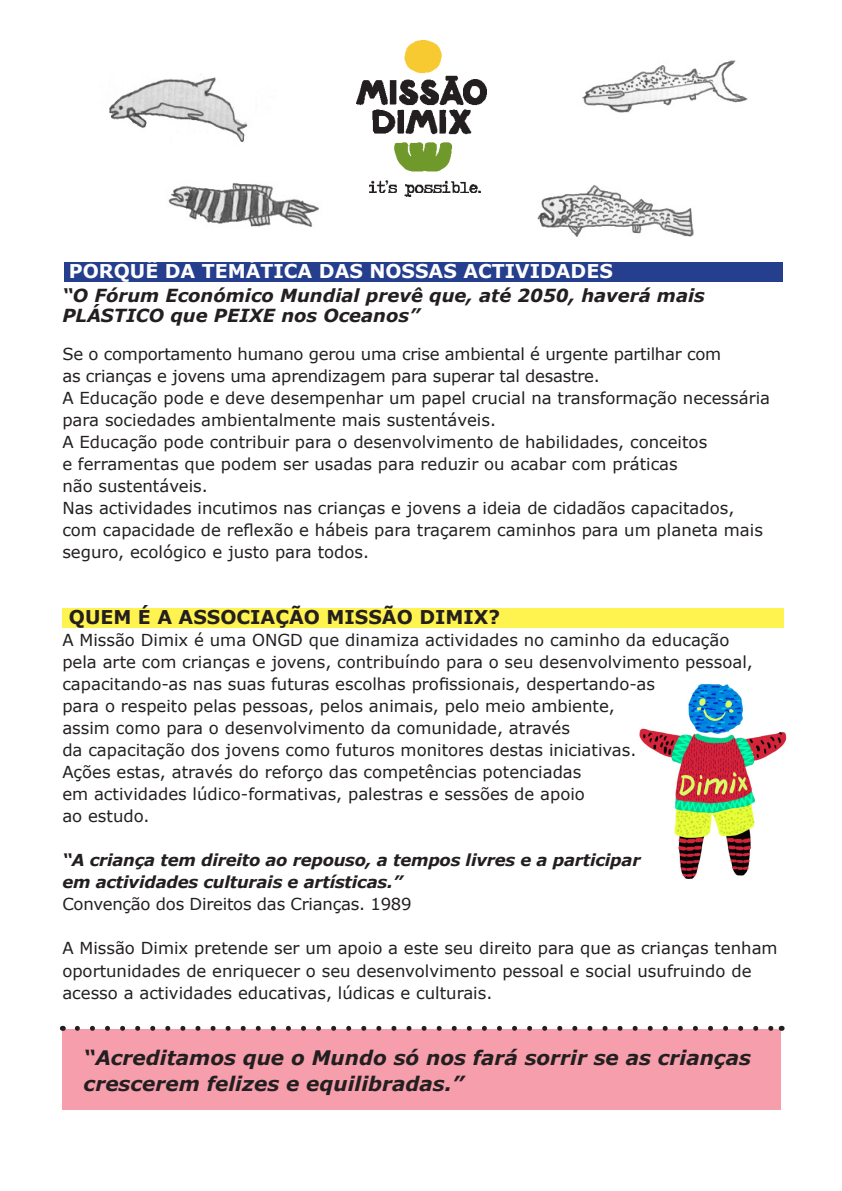
<style>
.page{position:relative;width:842px;height:1191px;background:#fff}
.page>*{position:absolute;margin:0;border:0;box-sizing:border-box;transform-origin:0 0}
.t1{font:italic 700 20px/26px "Verdana";color:#231f20}
.t2{font:700 19px "Verdana";color:#fff}
.t3{font:700 19px "Verdana";color:#231f20}
.t4{font:italic 700 18px "Verdana";color:#231f20}
.t5{font:16.5px/22px "Verdana";color:#231f20}
.t6{font:italic 700 16.5px "Verdana";letter-spacing:-.015em;color:#231f20}
</style>
<div class="page">
<div style="left:62px;top:1029px;width:719px;height:81px;background:#f69eab"></div>
<div style="left:62px;top:608px;width:722px;height:20px;background:#fff34f"></div>
<div style="left:64px;top:262px;width:719px;height:20px;background:#253f8e"></div>
<img style="left:639px;top:684px;width:148px;height:195px">
<img style="left:357px;top:40px;width:130px;height:156px">
<img style="left:109px;top:74px;width:139px;height:68px">
<img style="left:168px;top:183px;width:151px;height:44px">
<img style="left:537px;top:185px;width:157px;height:52px">
<img style="left:582px;top:60px;width:166px;height:53px">
<svg style="left:77px;top:1025px;width:697px;height:5px"></svg>
<p class="t2" style="left:69px;top:259px;width:545px">PORQUÊ DA TEMÁTICA DAS NOSSAS ACTIVIDADES</p>
<p class="t4" style="left:62px;top:284px;width:644px">“O Fórum Económico Mundial prevê que, até 2050, haverá mais</p>
<p class="t4" style="left:62px;top:304px;width:359px">PLÁSTICO que PEIXE nos Oceanos”</p>
<p class="t5" style="left:62px;top:343px;width:660px">Se o comportamento humano gerou uma crise ambiental é urgente partilhar com</p>
<p class="t5" style="left:62px;top:365px;width:539px">as crianças e jovens uma aprendizagem para superar tal desastre.</p>
<p class="t5" style="left:62px;top:387px;width:709px">A Educação pode e deve desempenhar um papel crucial na transformação necessária para sociedades ambientalmente mais sustentáveis.</p>
<p class="t5" style="left:62px;top:431px;width:646px">A Educação pode contribuir para o desenvolvimento de habilidades, conceitos</p>
<p class="t5" style="left:62px;top:453px;width:617px">e ferramentas que podem ser usadas para reduzir ou acabar com práticas</p>
<p class="t5" style="left:62px;top:475px;width:147px">não sustentáveis.</p>
<p class="t5" style="left:62px;top:497px;width:673px">Nas actividades incutimos nas crianças e jovens a ideia de cidadãos capacitados,</p>
<p class="t5" style="left:62px;top:519px;width:702px">com capacidade de reflexão e hábeis para traçarem caminhos para um planeta mais seguro, ecológico e justo para todos.</p>
<p class="t3" style="left:69px;top:605px;width:433px">QUEM É A ASSOCIAÇÃO MISSÃO DIMIX?</p>
<p class="t5" style="left:62px;top:629px;width:669px">A Missão Dimix é uma ONGD que dinamiza actividades no caminho da educação</p>
<p class="t5" style="left:62px;top:651px;width:692px">pela arte com crianças e jovens, contribuíndo para o seu desenvolvimento pessoal,</p>
<p class="t5" style="left:62px;top:673px;width:594px">capacitando-as nas suas futuras escolhas profissionais, despertando-as</p>
<p class="t5" style="left:62px;top:695px;width:554px">para o respeito pelas pessoas, pelos animais, pelo meio ambiente,</p>
<p class="t5" style="left:62px;top:717px;width:509px">assim como para o desenvolvimento da comunidade, através</p>
<p class="t5" style="left:62px;top:739px;width:576px">da capacitação dos jovens como futuros monitores destas iniciativas.</p>
<p class="t5" style="left:62px;top:761px;width:521px">Ações estas, através do reforço das competências potenciadas</p>
<p class="t5" style="left:62px;top:783px;width:524px">em actividades lúdico-formativas, palestras e sessões de apoio</p>
<p class="t5" style="left:62px;top:805px;width:89px">ao estudo.</p>
<p class="t6" style="left:62px;top:850px;width:580px">“A criança tem direito ao repouso, a tempos livres e a participar</p>
<p class="t6" style="left:62px;top:872px;width:342px">em actividades culturais e artísticas.”</p>
<p class="t5" style="left:62px;top:893px;width:351px">Convenção dos Direitos das Crianças. 1989</p>
<p class="t5" style="left:62px;top:937px;width:717px">A Missão Dimix pretende ser um apoio a este seu direito para que as crianças tenham oportunidades de enriquecer o seu desenvolvimento pessoal e social usufruindo de acesso a actividades educativas, lúdicas e culturais.</p>
<p class="t1" style="left:84px;top:1043px;width:669px">“Acreditamos que o Mundo só nos fará sorrir se as crianças crescerem felizes e equilibradas.”</p>
</div>
